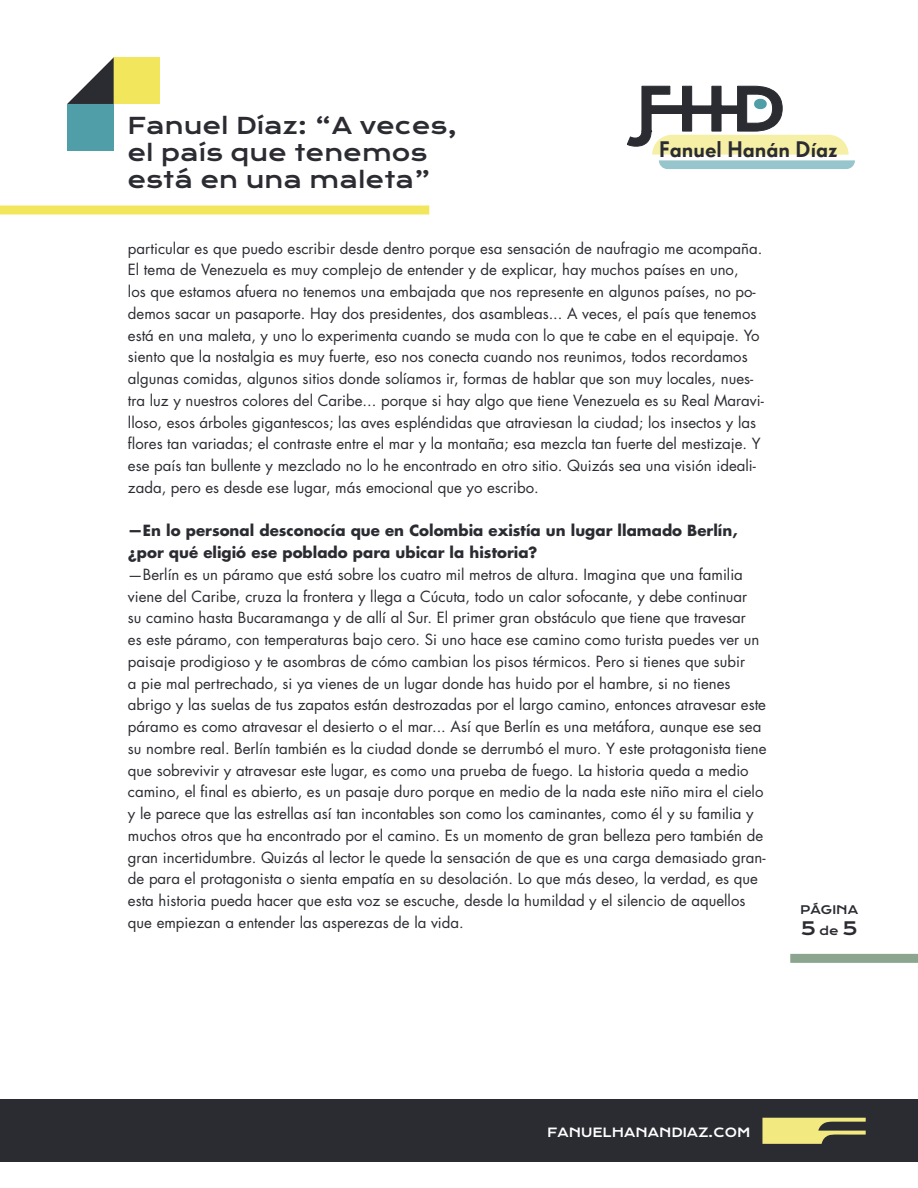
<style>
.page{position:relative;width:918px;height:1188px;background:#fff}
.page>*{position:absolute;margin:0;border:0;box-sizing:border-box;transform-origin:0 0}
.t1{font:22.5px "Krona One";color:#2b2c32}
.t2{font:500 21.9px "Super Grotesk A";color:#2b2c32}
.t3{font:18px "Krona One";color:#2b2c32}
.t4{font:15px/21.8px "Futura Std";color:#2b2c32}
.t5{font:700 15px/21.8px "Futura Std";color:#2b2c32}
.t6{font:12.3px "Krona One";color:#fff}
.t7{font:11.55px "Krona One";color:#2b2c32}
.s1{font-size:11.55px}
</style>
<div class="page">
<div style="left:0;top:1100px;width:918px;height:62px;background:#2b2c32"></div>
<svg style="left:626px;top:85px;width:229px;height:84px"></svg>
<svg style="left:762px;top:1118px;width:104px;height:26px"></svg>
<div style="left:790px;top:954px;width:128px;height:9px;background:#8ba58e"></div>
<div style="left:67px;top:104px;width:47px;height:47px;background:#509fa8"></div>
<div style="left:114px;top:57px;width:46px;height:47px;background:#f2e65d"></div>
<svg style="left:67px;top:57px;width:47px;height:47px"></svg>
<div style="left:0;top:206px;width:429px;height:8px;background:#f2e65d"></div>
<p class="t1" style="left:127px;top:111px;width:331px">Fanuel Díaz: “A veces,</p>
<p class="t1" style="left:127px;top:138px;width:301px">el país que tenemos</p>
<p class="t1" style="left:127px;top:165px;width:305px">está en una maleta”</p>
<p class="t2" style="left:659px;top:136px;width:180px">Fanuel Hanán Díaz</p>
<p class="t4" style="left:128px;top:237px;width:637px">particular es que puedo escribir desde dentro porque esa sensación de naufragio me acompaña.<br>El tema de Venezuela es muy complejo de entender y de explicar, hay muchos países en uno,<br>los que estamos afuera no tenemos una embajada que nos represente en algunos países, no po&shy;demos sacar un pasaporte. Hay dos presidentes, dos asambleas... A veces, el país que tenemos está en una maleta, y uno lo experimenta cuando se muda con lo que te cabe en el equipaje. Yo siento que la nostalgia es muy fuerte, eso nos conecta cuando nos reunimos, todos recordamos algunas comidas, algunos sitios donde solíamos ir, formas de hablar que son muy locales, nues&shy;tra luz y nuestros colores del Caribe... porque si hay algo que tiene Venezuela es su Real Maravi&shy;lloso, esos árboles gigantescos; las aves espléndidas que atraviesan la ciudad; los insectos y las flores tan variadas; el contraste entre el mar y la montaña; esa mezcla tan fuerte del mestizaje. Y ese país tan bullente y mezclado no lo he encontrado en otro sitio. Quizás sea una visión ideali&shy;zada, pero es desde ese lugar, más emocional que yo escribo.</p>
<p class="t5" style="left:128px;top:520px;width:611px">—En lo personal desconocía que en Colombia existía un lugar llamado Berlín, ¿por qué eligió ese poblado para ubicar la historia?</p>
<p class="t4" style="left:128px;top:564px;width:640px">—Berlín es un páramo que está sobre los cuatro mil metros de altura. Imagina que una familia viene del Caribe, cruza la frontera y llega a Cúcuta, todo un calor sofocante, y debe continuar<br>su camino hasta Bucaramanga y de allí al Sur. El primer gran obstáculo que tiene que travesar<br>es este páramo, con temperaturas bajo cero. Si uno hace ese camino como turista puedes ver un paisaje prodigioso y te asombras de cómo cambian los pisos térmicos. Pero si tienes que subir<br>a pie mal pertrechado, si ya vienes de un lugar donde has huido por el hambre, si no tienes abrigo y las suelas de tus zapatos están destrozadas por el largo camino, entonces atravesar este páramo es como atravesar el desierto o el mar... Así que Berlín es una metáfora, aunque ese sea su nombre real. Berlín también es la ciudad donde se derrumbó el muro. Y este protagonista tiene que sobrevivir y atravesar este lugar, es como una prueba de fuego. La historia queda a medio camino, el final es abierto, es un pasaje duro porque en medio de la nada este niño mira el cielo y le parece que las estrellas así tan incontables son como los caminantes, como él y su familia y muchos otros que ha encontrado por el camino. Es un momento de gran belleza pero también de gran incertidumbre. Quizás al lector le quede la sensación de que es una carga demasiado gran&shy;de para el protagonista o sienta empatía en su desolación. Lo que más deseo, la verdad, es que esta historia pueda hacer que esta voz se escuche, desde la humildad y el silencio de aquellos que empiezan a entender las asperezas de la vida.</p>
<p class="t7" style="left:800px;top:902px;width:60px">PÁGINA</p>
<p class="t3" style="left:801px;top:917px;width:58px">5<span class="s1">de</span>5</p>
<p class="t6" style="left:547px;top:1125px;width:205px">FANUELHANANDIAZ.COM</p>
</div>
